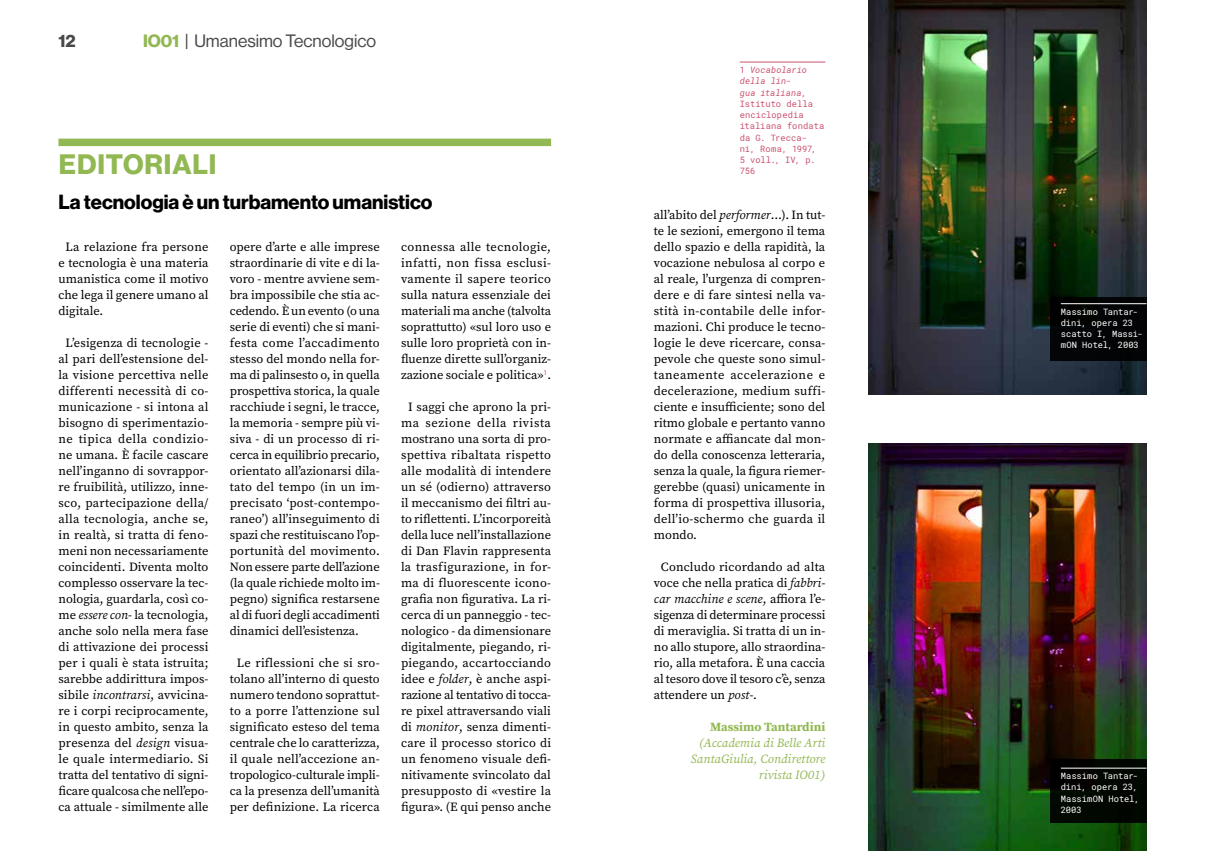
<style>
.page{position:relative;width:1205px;height:851px;background:#fff}
.page>*{position:absolute;margin:0;border:0;box-sizing:border-box;transform-origin:0 0}
.t1{font:700 27.5px "Neue Haas Display";letter-spacing:.03em;color:#92b853}
.t2{font:700 20px "Neue Haas Display";color:#000}
.t3{font:17.5px "Neue Haas Display";color:#484848}
.t4{font:700 17.5px "Neue Haas Display";color:#484848}
.t5{font:12.5px/16px "Source Serif Pro";letter-spacing:.005em;color:#000;text-align:justify}
.t6{font:italic 12.5px/16px "Source Serif Pro";color:#92b853;text-align:right}
.t7{font:700 12.5px "Source Serif Pro";color:#92b853}
.t8{font:8.75px/11.2px "Roboto Mono";letter-spacing:.005em;color:#cb526f}
.t9{font:8.75px/11.2px "Roboto Mono";letter-spacing:-.005em;color:#fff}
.s1{font-weight:700;color:#92b853}
.s2{font-style:italic}
</style>
<div class="page">
<div style="left:58px;top:139px;width:493px;height:7px;background:#92b853"></div>
<img style="left:868px;top:0;width:278px;height:395px">
<img style="left:868px;top:443px;width:278px;height:407px">
<div style="left:1050px;top:298px;width:96px;height:63px;background:#000"></div>
<hr style="left:1061px;top:303px;width:85px;height:1px;background:#fff">
<div style="left:1050px;top:759px;width:96px;height:63px;background:#010800"></div>
<hr style="left:1061px;top:767px;width:85px;height:1px;background:#fff">
<hr style="left:740px;top:62px;width:85px;height:1px;background:#cb526f">
<h3 class="t4" style="left:58px;top:30px;width:19px">12</h3>
<h3 class="t3" style="left:143px;top:31px;width:235px"><span class="s1">IO01</span> | Umanesimo Tecnologico</h3>
<h1 class="t1" style="left:59px;top:149px;width:159px">EDITORIALI</h1>
<h2 class="t2" style="left:58px;top:190px;width:375px">La tecnologia è un turbamento umanistico</h2>
<p class="t5" style="left:58px;top:238px;width:152px;text-indent:7px">La relazione fra persone e tecnologia è una materia umanistica come il motivo che lega il genere umano al digitale.</p>
<p class="t5" style="left:58px;top:334px;width:152px;text-align:center">L’esigenza di tecnologie - al pari dell’estensione del&shy;la visione percettiva nelle differenti necessità di co&shy;municazione - si intona al bisogno di sperimentazio&shy;ne tipica della condizio&shy;ne umana. È facile cascare nell’inganno di sovrappor&shy;re fruibilità, utilizzo, inne&shy;sco, partecipazione della/ alla tecnologia, anche se, in realtà, si tratta di feno&shy;meni non necessariamente coincidenti. Diventa molto complesso osservare la tec&shy;nologia, guardarla, così co&shy;me <span class="s2">essere con</span>- la tecnologia, anche solo nella mera fase di attivazione dei processi per i quali è stata istruita; sarebbe addirittura impos&shy;sibile <span class="s2">incontrarsi</span>, avvicina&shy;re i corpi reciprocamente, in questo ambito, senza la presenza del <span class="s2">design</span> visua&shy;le quale intermediario. Si tratta del tentativo di signi&shy;ficare qualcosa che nell’epo&shy;ca attuale - similmente alle</p>
<p class="t5" style="left:230px;top:238px;width:152px">opere d’arte e alle imprese straordinarie di vite e di la&shy;voro - mentre avviene sem&shy;bra impossibile che stia ac&shy;cedendo. È un evento (o una serie di eventi) che si mani&shy;festa come l’accadimento stesso del mondo nella for&shy;ma di palinsesto o, in quella prospettiva storica, la quale racchiude i segni, le tracce, la memoria - sempre più vi&shy;siva - di un processo di ri&shy;cerca in equilibrio precario, orientato all’azionarsi dila&shy;tato del tempo (in un im&shy;precisato ‘post-contempo&shy;raneo’) all’inseguimento di spazi che restituiscano l’op&shy;portunità del movimento.<br>Non essere parte dell’azione (la quale richiede molto im&shy;pegno) significa restarsene al di fuori degli accadimenti dinamici dell’esistenza.</p>
<p class="t5" style="left:230px;top:654px;width:152px;text-align:center">Le riflessioni che si sro&shy;tolano all’interno di questo numero tendono soprattut&shy;to a porre l’attenzione sul significato esteso del tema centrale che lo caratterizza, il quale nell’accezione an&shy;tropologico-culturale impli&shy;ca la presenza dell’umanità per definizione. La ricerca</p>
<p class="t5" style="left:401px;top:238px;width:152px">connessa alle tecnologie, infatti, non fissa esclusi&shy;vamente il sapere teorico sulla natura essenziale dei materiali ma anche (talvolta soprattutto) «sul loro uso e sulle loro proprietà con in&shy;fluenze dirette sull’organiz&shy;zazione sociale e politica»<sup>1</sup>.</p>
<p class="t5" style="left:401px;top:398px;width:152px;text-align:center">I saggi che aprono la pri&shy;ma sezione della rivista mostrano una sorta di pro&shy;spettiva ribaltata rispetto alle modalità di intendere un sé (odierno) attraverso il meccanismo dei filtri au&shy;to riflettenti. L’incorporeità della luce nell’installazione di Dan Flavin rappresenta la trasfigurazione, in for&shy;ma di fluorescente icono&shy;grafia non figurativa. La ri&shy;cerca di un panneggio - tec&shy;nologico - da dimensionare digitalmente, piegando, ri&shy;piegando, accartocciando idee e <span class="s2">folder</span>, è anche aspi&shy;razione al tentativo di tocca&shy;re pixel attraversando viali di <span class="s2">monitor</span>, senza dimenti&shy;care il processo storico di un fenomeno visuale defi&shy;nitivamente svincolato dal presupposto di «vestire la figura». (E qui penso anche</p>
<p class="t8" style="left:740px;top:64px;width:86px">1 <span class="s2">Vocabolario della lin-<br>gua italiana</span>,<br>Istituto della enciclopedia italiana fondata da G. Trecca&shy;ni, Roma, 1997,<br>5 voll., IV, p.<br>756</p>
<p class="t5" style="left:654px;top:206px;width:173px">all’abito del <span class="s2">performer</span>…). In tut&shy;te le sezioni, emergono il tema dello spazio e della rapidità, la vocazione nebulosa al corpo e al reale, l’urgenza di compren&shy;dere e di fare sintesi nella va&shy;stità in-contabile delle infor&shy;mazioni. Chi produce le tecno&shy;logie le deve ricercare, consa&shy;pevole che queste sono simul&shy;taneamente accelerazione e decelerazione, medium suffi&shy;ciente e insufficiente; sono del ritmo globale e pertanto vanno normate e affiancate dal mon&shy;do della conoscenza letteraria, senza la quale, la figura riemer&shy;gerebbe (quasi) unicamente in forma di prospettiva illusoria, dell’io-schermo che guarda il mondo.</p>
<p class="t5" style="left:654px;top:558px;width:173px;text-indent:7px">Concludo ricordando ad alta voce che nella pratica di <span class="s2">fabbri&shy;car macchine e scene</span>, affiora l’e&shy;sigenza di determinare processi di meraviglia. Si tratta di un in&shy;no allo stupore, allo straordina&shy;rio, alla metafora. È una caccia al tesoro dove il tesoro c’è, senza attendere un <span class="s2">post-</span>.</p>
<p class="t7" style="left:710px;top:718px;width:117px">Massimo Tantardini</p>
<p class="t6" style="left:691px;top:735px;width:136px">(Accademia di Belle Arti<br>SantaGiulia, Condirettore rivista IO01)</p>
<p class="t9" style="left:1061px;top:305px;width:83px">Massimo Tantar&shy;dini, opera 23 scatto I, Massi&shy;mON Hotel, 2003</p>
<p class="t9" style="left:1061px;top:769px;width:80px">Massimo Tantar&shy;dini, opera 23,<br>MassimON Hotel,<br>2003</p>
</div>
